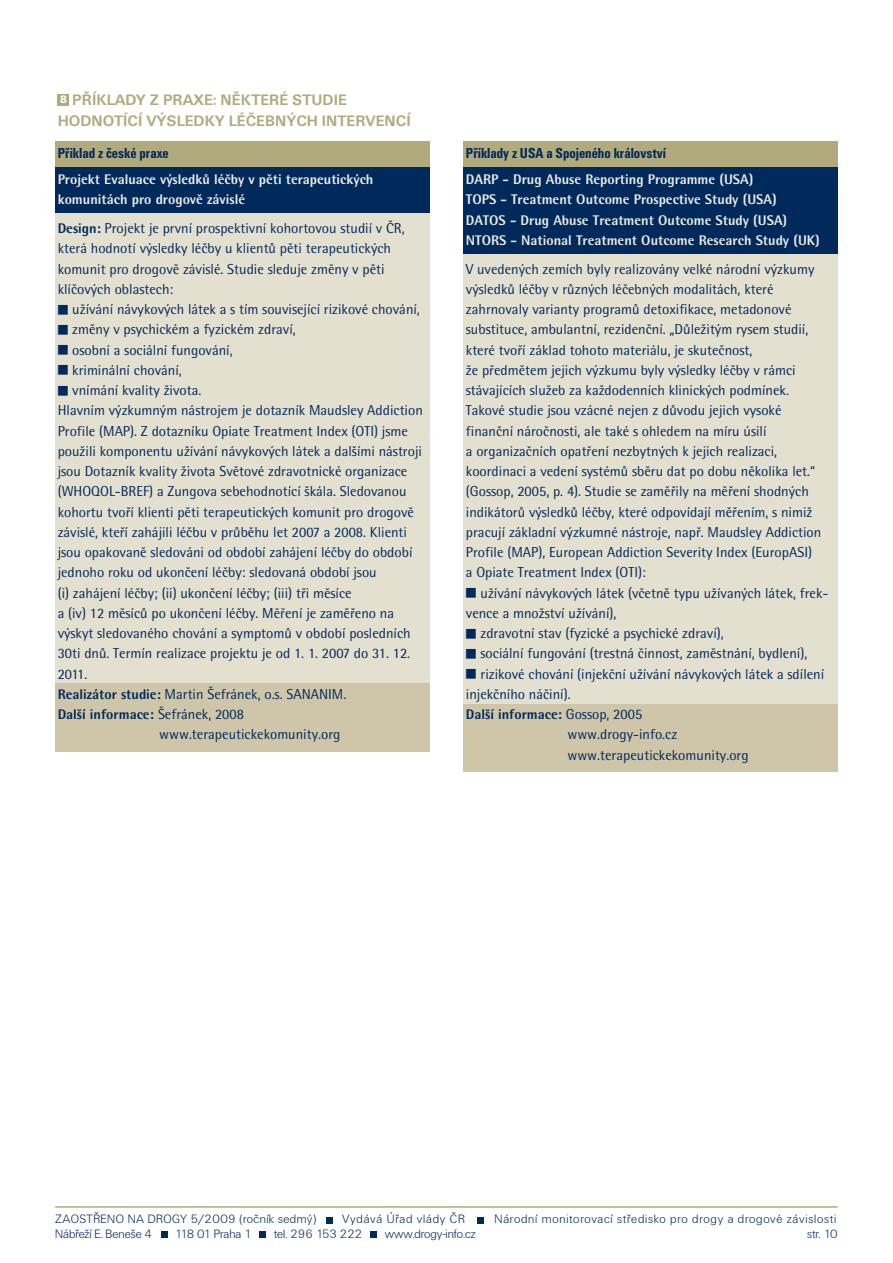
<style>
.page{position:relative;width:893px;height:1263px;background:#fff}
.page>*{position:absolute;margin:0;border:0;box-sizing:border-box;transform-origin:0 0}
.t1{font:16.05px/20.2px "Rotis Semi Sans Extra Bold CE";color:#ebe9dd}
.t2{font:16.05px "Rotis Semi Sans Extra Bold CE";color:#00295c}
.t3{font:700 15.75px/20.2px "Unitus TEE";color:#b1aa7d}
.t4{font:700 condensed 15px "Unitus TEE";color:#00295c}
.t5{font:14.25px/20.2px "Rotis Semi Sans CE";color:#00295c}
.t6{font:12.6px "Unitus DEE Ligh";letter-spacing:.065em;color:#00295c}
.t7{font:12.6px "Unitus DEE Ligh";color:#00295c}
.t8{font:12.6px "Unitus DEE Ligh";letter-spacing:.035em;color:#00295c}
.t9{font:12.6px "Unitus DEE Ligh";letter-spacing:-.015em;color:#00295c}
.t10{font:11.25px "Unitus TEE Blac";color:#fff}
.s1{font-family:"Rotis Semi Sans Extra Bold CE";font-size:16.05px}
.s2{font-family:"Rotis Semi Sans CE";font-size:14.25px}
</style>
<div class="page">
<hr style="left:55px;top:1206px;width:783px;height:2px;background:#b1aa7d">
<svg style="left:327px;top:1217px;width:6px;height:6px"></svg>
<svg style="left:477px;top:1217px;width:6px;height:6px"></svg>
<svg style="left:162px;top:1232px;width:6px;height:6px"></svg>
<div style="left:370px;top:1232px;width:7px;height:6px;background:#00295c"></div>
<svg style="left:259px;top:1232px;width:6px;height:6px"></svg>
<div style="left:55px;top:162px;width:374px;height:555px;background:#e4e0d0"></div>
<div style="left:55px;top:167px;width:374px;height:45px;background:#00295c"></div>
<div style="left:55px;top:683px;width:374px;height:69px;background:#cfc6a9"></div>
<div style="left:58px;top:94px;width:11px;height:11px;background:#b1aa7d"></div>
<div style="left:55px;top:141px;width:374px;height:25px;background:#b1aa7d"></div>
<div style="left:463px;top:162px;width:375px;height:603px;background:#e4e0d0"></div>
<div style="left:463px;top:167px;width:375px;height:87px;background:#00295c"></div>
<div style="left:463px;top:704px;width:375px;height:68px;background:#cfc6a9"></div>
<div style="left:463px;top:141px;width:375px;height:25px;background:#b1aa7d"></div>
<p class="t3" style="left:58px;top:90px;width:355px;text-indent:15px">PŘÍKLADY Z PRAXE: NĚKTERÉ STUDIE<br>HODNOTÍCÍ VÝSLEDKY LÉČEBNÝCH INTERVENCÍ</p>
<p class="t10" style="left:60px;top:93px;width:8px">8</p>
<p class="t4" style="left:58px;top:145px;width:113px">Přiklad z české praxe</p>
<p class="t1" style="left:58px;top:169px;width:317px">Projekt Evaluace výsledků léčby v pěti terapeutických komunitách pro drogově závislé</p>
<p class="t5" style="left:58px;top:218px;width:348px"><span class="s1">Design:</span> Projekt je první prospektivní kohortovou studií v ČR, která hodnotí výsledky léčby u klientů pěti terapeutických komunit pro drogově závislé. Studie sleduje změny v pěti klíčových oblastech:</p>
<p class="t5" style="left:58px;top:299px;width:364px">■ užívání návykových látek a s tím související rizikové chování,</p>
<p class="t5" style="left:58px;top:319px;width:240px">■ změny v psychickém a fyzickém zdraví,</p>
<p class="t5" style="left:58px;top:340px;width:176px">■ osobní a sociální fungování,</p>
<p class="t5" style="left:58px;top:360px;width:126px">■ kriminální chování,</p>
<p class="t5" style="left:58px;top:380px;width:367px">■ vnímání kvality života.<br>Hlavním výzkumným nástrojem je dotazník Maudsley Addiction Profile (MAP). Z dotazníku Opiate Treatment Index (OTI) jsme použili komponentu užívání návykových látek a dalšími nástroji jsou Dotazník kvality života Světové zdravotnické organizace (WHOQOL-BREF) a Zungova sebehodnotící škála. Sledovanou kohortu tvoří klienti pěti terapeutických komunit pro drogově závislé, kteří zahájili léčbu v průběhu let 2007 a 2008. Klienti jsou opakovaně sledováni od období zahájení léčby do období jednoho roku od ukončení léčby: sledovaná období jsou<br>(i) zahájení léčby; (ii) ukončení léčby; (iii) tři měsíce<br>a (iv) 12 měsíců po ukončení léčby. Měření je zaměřeno na výskyt sledovaného chování a symptomů v období posledních 30ti dnů. Termín realizace projektu je od 1. 1. 2007 do 31. 12.<br>2011.<br><span class="s1">Realizátor studie:</span> Martin Šefránek, o.s. SANANIM.</p>
<p class="t2" style="left:58px;top:706px;width:188px">Další informace: <span class="s2">Šefránek, 2008</span></p>
<p class="t5" style="left:159px;top:724px;width:183px">www.terapeutickekomunity.org</p>
<p class="t4" style="left:466px;top:145px;width:202px">Příklady z USA a Spojeného království</p>
<p class="t1" style="left:466px;top:169px;width:355px">DARP - Drug Abuse Reporting Programme (USA)<br>TOPS - Treatment Outcome Prospective Study (USA)<br>DATOS - Drug Abuse Treatment Outcome Study (USA)<br>NTORS - National Treatment Outcome Research Study (UK)</p>
<p class="t5" style="left:466px;top:259px;width:357px">V uvedených zemích byly realizovány velké národní výzkumy výsledků léčby v různých léčebných modalitách, které zahrnovaly varianty programů detoxifikace, metadonové substituce, ambulantní, rezidenční. „Důležitým rysem studií, které tvoří základ tohoto materiálu, je skutečnost,<br>že předmětem jejich výzkumu byly výsledky léčby v rámci stávajících služeb za každodenních klinických podmínek.<br>Takové studie jsou vzácné nejen z důvodu jejich vysoké finanční náročnosti, ale také s ohledem na míru úsilí<br>a organizačních opatření nezbytných k jejich realizaci, koordinaci a vedení systémů sběru dat po dobu několika let.“ (Gossop, 2005, p. 4). Studie se zaměřily na měření shodných indikátorů výsledků léčby, které odpovídají měřením, s nimiž pracují základní výzkumné nástroje, např. Maudsley Addiction Profile (MAP), European Addiction Severity Index (EuropASI) a Opiate Treatment Index (OTI):</p>
<p class="t5" style="left:466px;top:583px;width:364px">■ užívání návykových látek (včetně typu užívaných látek, frek&shy;vence a množství užívání),</p>
<p class="t5" style="left:466px;top:623px;width:259px">■ zdravotní stav (fyzické a psychické zdraví),</p>
<p class="t5" style="left:466px;top:643px;width:343px">■ sociální fungování (trestná činnost, zaměstnání, bydlení),</p>
<p class="t5" style="left:466px;top:664px;width:360px">■ rizikové chování (injekční užívání návykových látek a sdílení injekčního náčiní).</p>
<p class="t2" style="left:466px;top:706px;width:178px">Další informace: <span class="s2">Gossop, 2005</span></p>
<p class="t5" style="left:567px;top:724px;width:183px">www.drogy-info.cz www.terapeutickekomunity.org</p>
<p class="t8" style="left:55px;top:1212px;width:262px">ZAOSTŘENO NA DROGY 5/2009 (ročník sedmý)</p>
<p class="t6" style="left:342px;top:1212px;width:124px">Vydává Úřad vlády ČR</p>
<p class="t6" style="left:495px;top:1212px;width:343px">Národní monitorovací středisko pro drogy a drogové závislosti</p>
<p class="t7" style="left:55px;top:1227px;width:98px">Nábřeží E. Beneše 4</p>
<p class="t9" style="left:175px;top:1227px;width:78px">118 01 Praha 1</p>
<p class="t7" style="left:274px;top:1227px;width:89px">tel. 296 153 222</p>
<p class="t7" style="left:385px;top:1227px;width:92px">www.drogy-info.cz</p>
<p class="t8" style="left:807px;top:1227px;width:32px">str. 10</p>
</div>
